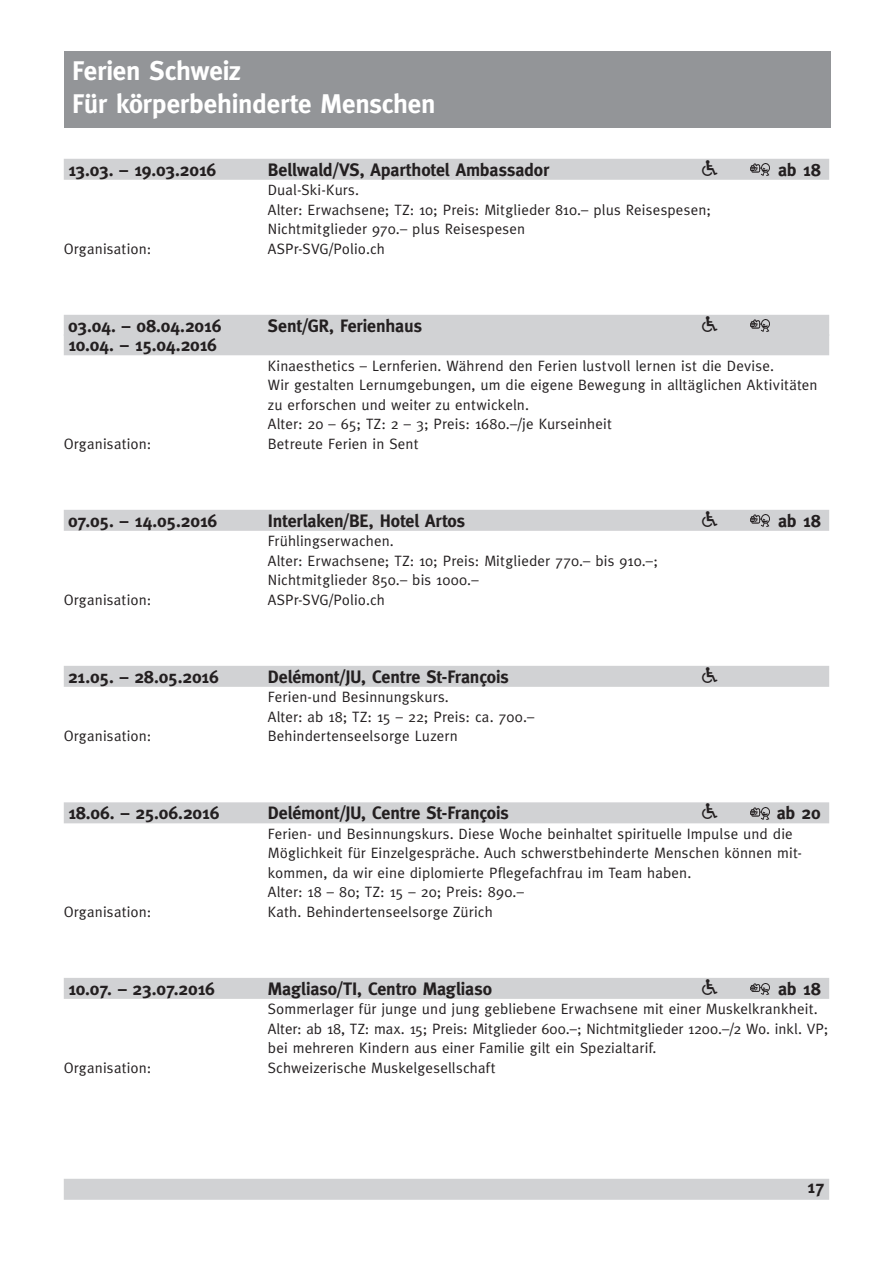
<style>
.page{position:relative;width:893px;height:1263px;background:#fff}
.page>*{position:absolute;margin:0;border:0;box-sizing:border-box;transform-origin:0 0}
.t1{font:700 27px/32.4px "Meta Plus";letter-spacing:-.01em;color:#fff}
.t2{font:700 18px "Meta Plus";letter-spacing:-.01em;color:#231f20}
.t3{font:18px "Communications P01";color:#231f20}
.t4{font:15px/19.5px "Meta Plus";letter-spacing:.01em;color:#231f20}
</style>
<div class="page">
<div style="left:64px;top:1179px;width:765px;height:21px;background:#d1d2d4"></div>
<div style="left:64px;top:51px;width:766px;height:77px;background:#939598"></div>
<div style="left:64px;top:159px;width:765px;height:21px;background:#d1d2d4"></div>
<div style="left:64px;top:315px;width:765px;height:21px;background:#d1d2d4"></div>
<div style="left:64px;top:334px;width:765px;height:21px;background:#d1d2d4"></div>
<div style="left:64px;top:510px;width:765px;height:21px;background:#d1d2d4"></div>
<div style="left:64px;top:666px;width:765px;height:21px;background:#d1d2d4"></div>
<div style="left:64px;top:802px;width:765px;height:21px;background:#d1d2d4"></div>
<div style="left:64px;top:978px;width:765px;height:21px;background:#d1d2d4"></div>
<img style="left:750px;top:164px;width:20px;height:12px">
<img style="left:750px;top:320px;width:20px;height:12px">
<img style="left:750px;top:515px;width:20px;height:11px">
<img style="left:750px;top:807px;width:20px;height:12px">
<img style="left:750px;top:983px;width:20px;height:12px">
<h1 class="t1" style="left:72px;top:57px;width:365px">Ferien Schweiz<br>Für körperbehinderte Menschen</h1>
<p class="t2" style="left:68px;top:162px;width:150px">13.03. – 19.03.2016</p>
<p class="t2" style="left:268px;top:162px;width:283px">Bellwald/VS, Aparthotel Ambassador</p>
<p class="t3" style="left:702px;top:159px;width:17px">P</p>
<p class="t2" style="left:778px;top:162px;width:44px">ab 18</p>
<p class="t4" style="left:268px;top:181px;width:445px">Dual-Ski-Kurs.<br>Alter: Erwachsene; TZ: 10; Preis: Mitglieder 810.– plus Reisespesen;<br>Nichtmitglieder 970.– plus Reisespesen</p>
<p class="t4" style="left:64px;top:239px;width:89px">Organisation:</p>
<p class="t4" style="left:268px;top:239px;width:119px">ASPr-SVG/Polio.ch</p>
<p class="t2" style="left:68px;top:318px;width:155px">03.04. – 08.04.2016</p>
<p class="t2" style="left:268px;top:318px;width:156px">Sent/GR, Ferienhaus</p>
<p class="t3" style="left:702px;top:315px;width:17px">P</p>
<p class="t2" style="left:68px;top:338px;width:150px">10.04. – 15.04.2016</p>
<p class="t4" style="left:268px;top:356px;width:551px">Kinaesthetics – Lernferien. Während den Ferien lustvoll lernen ist die Devise.<br>Wir gestalten Lernumgebungen, um die eigene Bewegung in alltäglichen Aktivitäten zu erforschen und weiter zu entwickeln.<br>Alter: 20 – 65; TZ: 2 – 3; Preis: 1680.–/je Kurseinheit</p>
<p class="t4" style="left:64px;top:434px;width:89px">Organisation:</p>
<p class="t4" style="left:268px;top:434px;width:152px">Betreute Ferien in Sent</p>
<p class="t2" style="left:68px;top:513px;width:151px">07.05. – 14.05.2016</p>
<p class="t2" style="left:268px;top:513px;width:199px">Interlaken/BE, Hotel Artos</p>
<p class="t3" style="left:702px;top:510px;width:17px">P</p>
<p class="t2" style="left:778px;top:513px;width:44px">ab 18</p>
<p class="t4" style="left:268px;top:532px;width:392px">Frühlingserwachen.<br>Alter: Erwachsene; TZ: 10; Preis: Mitglieder 770.– bis 910.–;<br>Nichtmitglieder 850.– bis 1000.–</p>
<p class="t4" style="left:64px;top:590px;width:89px">Organisation:</p>
<p class="t4" style="left:268px;top:590px;width:119px">ASPr-SVG/Polio.ch</p>
<p class="t2" style="left:68px;top:669px;width:152px">21.05. – 28.05.2016</p>
<p class="t2" style="left:268px;top:669px;width:243px">Delémont/JU, Centre St-François</p>
<p class="t3" style="left:702px;top:666px;width:17px">P</p>
<p class="t4" style="left:268px;top:688px;width:268px">Ferien-und Besinnungskurs.<br>Alter: ab 18; TZ: 15 – 22; Preis: ca. 700.–</p>
<p class="t4" style="left:64px;top:727px;width:89px">Organisation:</p>
<p class="t4" style="left:268px;top:727px;width:192px">Behindertenseelsorge Luzern</p>
<p class="t2" style="left:68px;top:806px;width:153px">18.06. – 25.06.2016</p>
<p class="t2" style="left:268px;top:806px;width:243px">Delémont/JU, Centre St-François</p>
<p class="t3" style="left:702px;top:802px;width:17px">P</p>
<p class="t2" style="left:777px;top:806px;width:45px">ab 20</p>
<p class="t4" style="left:268px;top:824px;width:536px">Ferien- und Besinnungskurs. Diese Woche beinhaltet spirituelle Impulse und die Möglichkeit für Einzelgespräche. Auch schwerstbehinderte Menschen können mit&shy;kommen, da wir eine diplomierte Pflegefachfrau im Team haben.<br>Alter: 18 – 80; TZ: 15 – 20; Preis: 890.–</p>
<p class="t4" style="left:64px;top:902px;width:89px">Organisation:</p>
<p class="t4" style="left:268px;top:902px;width:226px">Kath. Behindertenseelsorge Zürich</p>
<p class="t2" style="left:68px;top:981px;width:148px">10.07. – 23.07.2016</p>
<p class="t2" style="left:268px;top:981px;width:226px">Magliaso/TI, Centro Magliaso</p>
<p class="t3" style="left:702px;top:978px;width:17px">P</p>
<p class="t2" style="left:778px;top:981px;width:44px">ab 18</p>
<p class="t4" style="left:268px;top:1000px;width:562px">Sommerlager für junge und jung gebliebene Erwachsene mit einer Muskelkrankheit.<br>Alter: ab 18, TZ: max. 15; Preis: Mitglieder 600.–; Nichtmitglieder 1200.–/2 Wo. inkl. VP; bei mehreren Kindern aus einer Familie gilt ein Spezialtarif.</p>
<p class="t4" style="left:64px;top:1058px;width:89px">Organisation:</p>
<p class="t4" style="left:268px;top:1058px;width:229px">Schweizerische Muskelgesellschaft</p>
<p class="t2" style="left:807px;top:1180px;width:19px">17</p>
</div>
